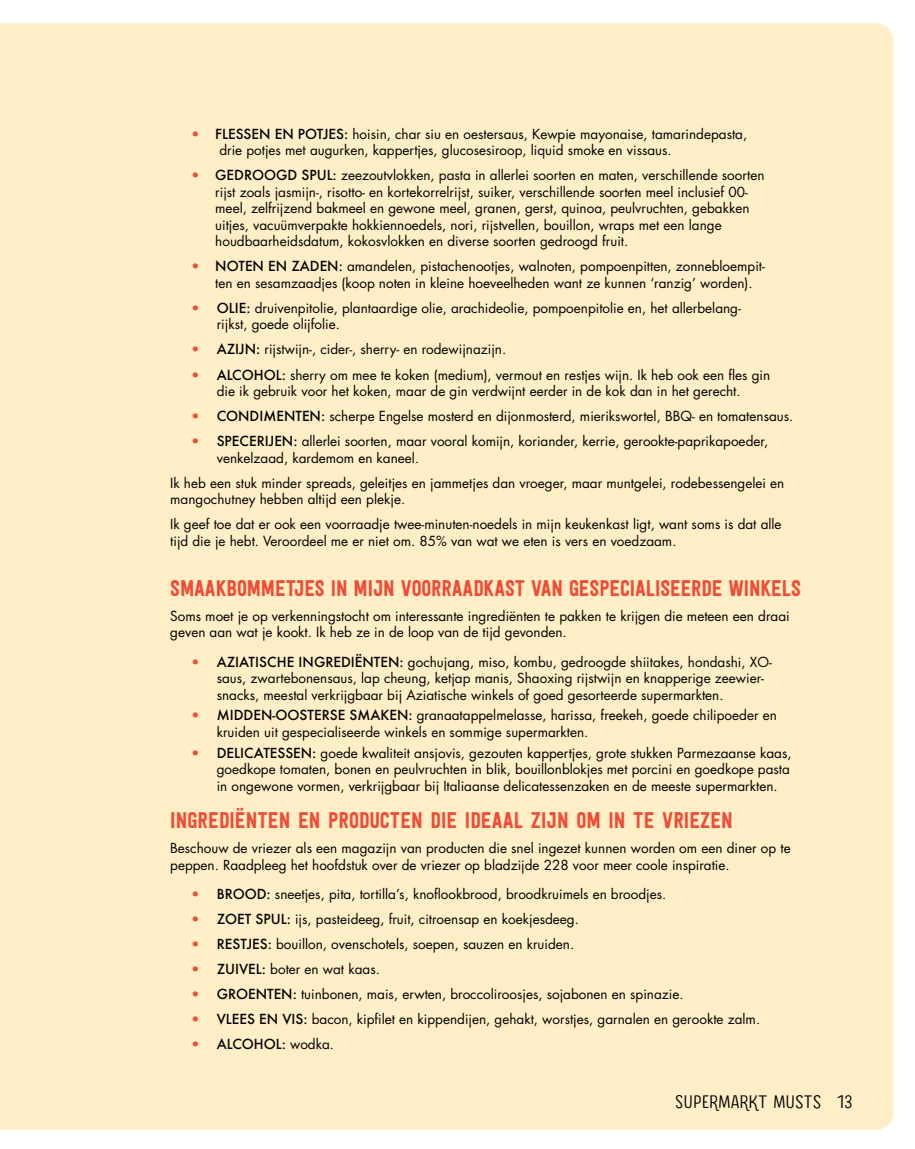
<style>
.page{position:relative;width:915px;height:1149px;background:#fff}
.page>*{position:absolute;margin:0;border:0;box-sizing:border-box;transform-origin:0 0}
.t1{font:22.5px "Festivo LC Basic";letter-spacing:-.005em;color:#f04c36;scale:.96 1}
.t2{font:22.5px "Festivo LC Basic";letter-spacing:-.005em;color:#f04c36}
.t3{font:18px "Sofa Sans Hand Mono";color:#000}
.t4{font:13.5px/16.5px "Futura Std";color:#000}
.t5{font:500 13.5px "Futura";color:#000}
.s1{color:#f04c36}
.s2{font-family:"Futura";font-weight:500}
.s3{font-style:inherit}
.s4{font-family:"Futura Std";font-weight:400;color:#f04c36}
.s5{font-family:"Futura Std";font-weight:400}
</style>
<div class="page">
<div style="left:0;top:23px;width:893px;height:1106px;background:#ffeec6"></div>
<p class="t4" style="left:219px;top:126px;width:529px;text-indent:-28px"><span class="s1">•</span> <span class="s2">FLESSEN EN POTJES:</span> hoisin, char siu en oestersaus, Kewpie mayonaise, tamarindepasta, drie potjes met augurken, kappertjes, glucosesiroop, liquid smoke en vissaus.</p>
<p class="t4" style="left:215px;top:167px;width:550px;text-indent:-24px"><span class="s1">•</span> <span class="s2">GEDROOGD SPUL:</span> zeezoutvlokken, pasta in allerlei soorten en maten, verschillende soorten rijst zoals jasmijn-, risotto- en kortekorrelrijst, suiker, verschillende soorten meel inclusief 00- meel, zelfrijzend bakmeel en gewone meel, granen, gerst, quinoa, peulvruchten, gebakken uitjes, vacuümverpakte hokkiennoedels, nori, rijstvellen, bouillon, wraps met een lange houdbaarheidsdatum, kokosvlokken en diverse soorten gedroogd fruit.</p>
<p class="t4" style="left:215px;top:258px;width:551px;text-indent:-24px"><span class="s1">•</span> <span class="s2">NOTEN EN ZADEN:</span> amandelen, pistachenootjes, walnoten, pompoenpitten, zonnebloempit&shy;ten en sesamzaadjes (koop noten in kleine hoeveelheden want ze kunnen ‘ranzig’ worden).</p>
<p class="t4" style="left:217px;top:300px;width:525px;text-indent:-25px"><span class="s1">•</span> <span class="s2">OLIE:</span> druivenpitolie, plantaardige olie, arachideolie, pompoenpitolie en, het allerbelang&shy;rijkst, goede olijfolie.</p>
<p class="t4" style="left:191px;top:341px;width:316px"><span class="s1">•</span> <span class="s2">AZIJN:</span> rijstwijn-, cider-, sherry- en rodewijnazijn.</p>
<p class="t4" style="left:191px;top:366px;width:580px;text-align:center"><span class="s1">•</span> <span class="s2">ALCOHOL:</span> sherry om mee te koken (medium), vermout en restjes wijn. Ik heb ook een fles gin die ik gebruik voor het koken, maar de gin verdwijnt eerder in de kok dan in het gerecht.</p>
<p class="t4" style="left:191px;top:408px;width:603px"><span class="s1">•</span> <span class="s2">CONDIMENTEN:</span> scherpe Engelse mosterd en dijonmosterd, mierikswortel, <span class="s3">BBQ</span>- en tomatensaus.</p>
<p class="t4" style="left:217px;top:433px;width:553px;text-indent:-25px"><span class="s1">•</span> <span class="s2">SPECERIJEN:</span> allerlei soorten, maar vooral komijn, koriander, kerrie, gerookte-paprikapoeder, venkelzaad, kardemom en kaneel.</p>
<p class="t4" style="left:170px;top:474px;width:615px">Ik heb een stuk minder spreads, geleitjes en jammetjes dan vroeger, maar muntgelei, rodebessengelei en mangochutney hebben altijd een plekje.</p>
<p class="t4" style="left:170px;top:516px;width:612px">Ik geef toe dat er ook een voorraadje twee-minuten-noedels in mijn keukenkast ligt, want soms is dat alle tijd die je hebt. Veroordeel me er niet om. 85% van wat we eten is vers en voedzaam.</p>
<h1 class="t1" style="left:170px;top:574px;width:658px">SMAAKBOMMETJES IN MIJN VOORRAADKAST VAN GESPECIALISEERDE WINKELS</h1>
<p class="t4" style="left:170px;top:607px;width:620px">Soms moet je op verkenningstocht om interessante ingrediënten te pakken te krijgen die meteen een draai geven aan wat je kookt. Ik heb ze in de loop van de tijd gevonden.</p>
<p class="t4" style="left:217px;top:653px;width:556px;text-indent:-25px"><span class="s1">•</span> <span class="s2">AZIATISCHE INGREDIËNTEN:</span> gochujang, miso, kombu, gedroogde shiitakes, hondashi, XO&shy;saus, zwartebonensaus, lap cheung, ketjap manis, Shaoxing rijstwijn en knapperige zeewier&shy;snacks, meestal verkrijgbaar bij Aziatische winkels of goed gesorteerde supermarkten.</p>
<p class="t4" style="left:217px;top:707px;width:561px;text-indent:-25px"><span class="s1">•</span> <span class="s2">MIDDEN-OOSTERSE SMAKEN:</span> granaatappelmelasse, harissa, freekeh, goede chilipoeder en kruiden uit gespecialiseerde winkels en sommige supermarkten.</p>
<p class="t4" style="left:217px;top:744px;width:576px;text-indent:-25px"><span class="s1">•</span> <span class="s2">DELICATESSEN:</span> goede kwaliteit ansjovis, gezouten kappertjes, grote stukken Parmezaanse kaas, goedkope tomaten, bonen en peulvruchten in blik, bouillonblokjes met porcini en goedkope pasta in ongewone vormen, verkrijgbaar bij Italiaanse delicatessenzaken en de meeste supermarkten.</p>
<h1 class="t2" style="left:170px;top:806px;width:564px">INGREDIËNTEN EN PRODUCTEN DIE IDEAAL ZIJN OM IN TE VRIEZEN</h1>
<p class="t4" style="left:170px;top:839px;width:621px">Beschouw de vriezer als een magazijn van producten die snel ingezet kunnen worden om een diner op te peppen. Raadpleeg het hoofdstuk over de vriezer op bladzijde 228 voor meer coole inspiratie.</p>
<p class="t4" style="left:191px;top:885px;width:476px"><span class="s1">•</span> <span class="s2">BROOD:</span> sneetjes, pita, tortilla’s, knoflookbrood, broodkruimels en broodjes.</p>
<p class="t4" style="left:191px;top:910px;width:389px"><span class="s1">•</span> <span class="s2">ZOET SPUL:</span> ijs, pasteideeg, fruit, citroensap en koekjesdeeg.</p>
<p class="t4" style="left:191px;top:935px;width:384px"><span class="s1">•</span> <span class="s2">RESTJES:</span> bouillon, ovenschotels, soepen, sauzen en kruiden.</p>
<p class="t4" style="left:191px;top:960px;width:190px"><span class="s1">•</span> <span class="s2">ZUIVEL:</span> boter en wat kaas.</p>
<p class="t4" style="left:191px;top:985px;width:493px"><span class="s1">•</span> <span class="s2">GROENTEN:</span> tuinbonen, mais, erwten, broccoliroosjes, sojabonen en spinazie.</p>
<p class="t4" style="left:191px;top:1010px;width:570px"><span class="s1">•</span> <span class="s2">VLEES EN VIS:</span> bacon, kipfilet en kippendijen, gehakt, worstjes, garnalen en gerookte zalm.</p>
<p class="t5" style="left:191px;top:1034px;width:144px"><span class="s4">•</span> ALCOHOL: <span class="s5">wodka.</span></p>
<h2 class="t3" style="left:675px;top:1090px;width:179px">Supermarkt musts 13</h2>
</div>
